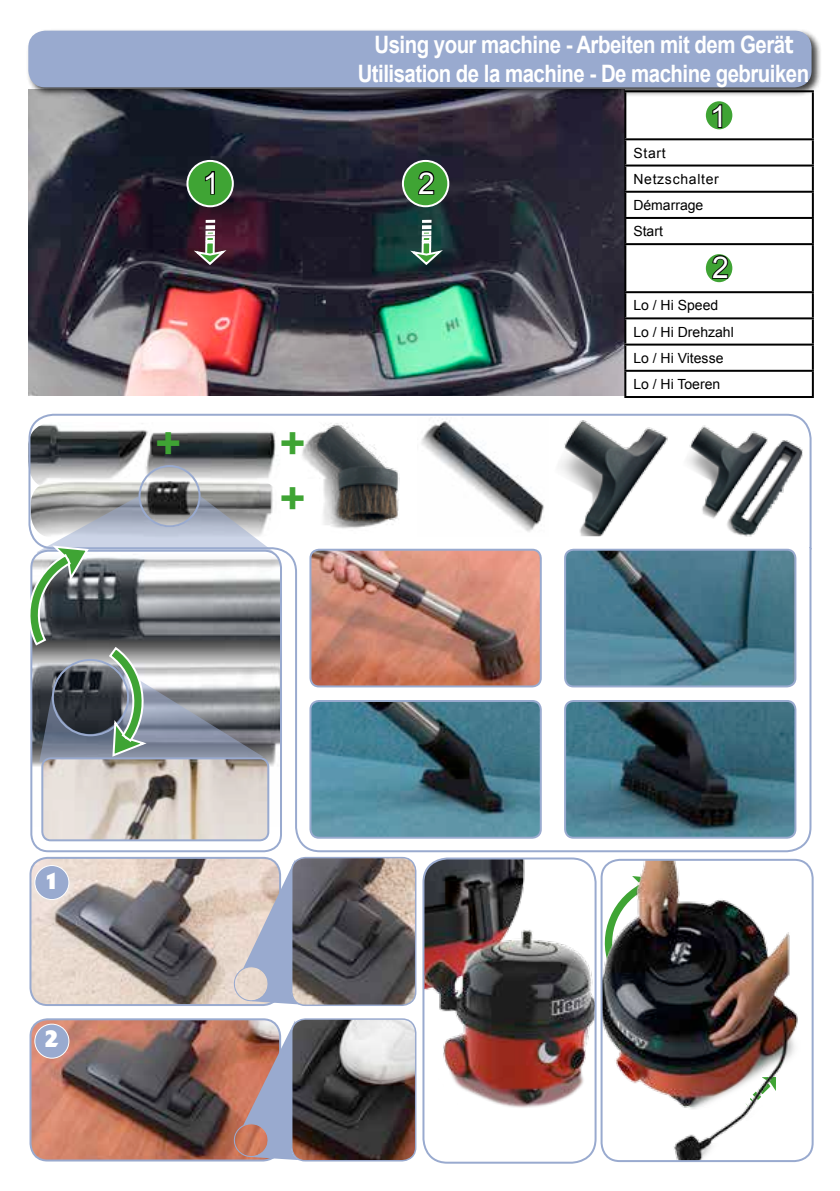
<style>
.page{position:relative;width:840px;height:1191px;background:#fff}
.page>*{position:absolute;margin:0;border:0;box-sizing:border-box;transform-origin:0 0}
.t1{font:700 44px/54.4px "Arial";color:#3fa434}
.t2{font:30px "Arial";color:#fff}
.t3{font:700 24px/28.8px "Arial";letter-spacing:-.025em;color:#fff;text-align:center;scale:.85 1}
.t4{font:700 24px "Delta Jaeger";color:#fff}
.t5{font:14px/26.2px "Arial";color:#000}
.t6{font:14px/26.2px "Arial";letter-spacing:.05em;color:#000}
.s1{font-family:"Tahoma"}
</style>
<div class="page">
<svg style="left:28px;top:413px;width:784px;height:440px"></svg>
<img style="left:310px;top:550px;width:230px;height:136px">
<div style="left:309px;top:549px;width:232px;height:138px;border:2px solid #99aacf;border-radius:9px"></div>
<img style="left:296px;top:421px;width:111px;height:112px">
<img style="left:417px;top:418px;width:131px;height:119px">
<img style="left:551px;top:417px;width:118px;height:119px">
<img style="left:680px;top:423px;width:122px;height:113px">
<div style="left:138px;top:465px;width:62px;height:62px;border:2px solid #99aacf;border-radius:50%"></div>
<img style="left:32px;top:858px;width:240px;height:145px">
<div style="left:29px;top:857px;width:252px;height:149px;border:2px solid #99aacf;border-radius:17px"></div>
<div style="left:35px;top:865px;width:34px;height:34px;background:#99aacf;border-radius:50%"></div>
<div style="left:34px;top:865px;width:35px;height:35px;border:1px solid #fff;border-radius:50%"></div>
<img style="left:32px;top:1021px;width:200px;height:139px">
<div style="left:29px;top:1018px;width:252px;height:143px;border:2px solid #99aacf;border-radius:17px"></div>
<div style="left:35px;top:1024px;width:34px;height:34px;background:#99aacf;border-radius:50%"></div>
<div style="left:34px;top:1023px;width:35px;height:35px;border:1px solid #fff;border-radius:50%"></div>
<img style="left:298px;top:1020px;width:117px;height:140px">
<div style="left:291px;top:1018px;width:125px;height:143px;border:2px solid #99aacf;border-radius:14px"></div>
<img style="left:33px;top:551px;width:248px;height:276px">
<div style="left:30px;top:550px;width:252px;height:302px;border:2px solid #99aacf;border-radius:17px"></div>
<img style="left:42px;top:769px;width:226px;height:71px">
<div style="left:41px;top:757px;width:228px;height:84px;border:2px solid #99aacf;border-radius:9px"></div>
<img style="left:310px;top:701px;width:230px;height:136px">
<div style="left:309px;top:700px;width:232px;height:138px;border:2px solid #99aacf;border-radius:9px"></div>
<img style="left:564px;top:701px;width:231px;height:136px">
<div style="left:563px;top:700px;width:233px;height:138px;border:2px solid #99aacf;border-radius:9px"></div>
<img style="left:564px;top:550px;width:231px;height:136px">
<div style="left:563px;top:549px;width:233px;height:138px;border:2px solid #99aacf;border-radius:9px"></div>
<svg style="left:232px;top:859px;width:59px;height:145px;background:#c8c4cc"></svg>
<img style="left:291px;top:857px;width:124px;height:148px">
<div style="left:291px;top:857px;width:125px;height:149px;border:2px solid #99aacf;border-radius:14px"></div>
<svg style="left:232px;top:1020px;width:66px;height:140px;background:#ab8a8c"></svg>
<img style="left:28px;top:97px;width:596px;height:298px">
<div style="left:206px;top:242px;width:8px;height:17px;background:#3fa434"></div>
<div style="left:205px;top:241px;width:10px;height:19px;border:2px solid #fff"></div>
<svg style="left:205px;top:220px;width:10px;height:21px"></svg>
<svg style="left:194px;top:248px;width:36px;height:18px"></svg>
<div style="left:422px;top:242px;width:8px;height:17px;background:#3fa434"></div>
<div style="left:421px;top:241px;width:10px;height:19px;border:2px solid #fff"></div>
<svg style="left:422px;top:220px;width:9px;height:21px"></svg>
<svg style="left:410px;top:248px;width:36px;height:18px"></svg>
<img style="left:425px;top:858px;width:170px;height:250px">
<div style="left:422px;top:857px;width:174px;height:306px;border:2px solid #99aacf;border-radius:24px"></div>
<svg style="left:28px;top:496px;width:246px;height:273px;background:#8d9397"></svg>
<svg style="left:594px;top:872px;width:3px;height:102px"></svg>
<div style="left:26px;top:29px;width:795px;height:68px;background:#000;opacity:.75"></div>
<div style="left:28px;top:31px;width:783px;height:56px;background:#99aacf;border-radius:17px"></div>
<div style="left:187px;top:161px;width:46px;height:45px;background:#3fa434;border-radius:50%"></div>
<div style="left:186px;top:160px;width:48px;height:47px;border:2px solid #fff;border-radius:50%"></div>
<svg style="left:205px;top:171px;width:10px;height:24px"></svg>
<div style="left:402px;top:161px;width:46px;height:45px;background:#3fa434;border-radius:50%"></div>
<div style="left:401px;top:160px;width:48px;height:47px;border:2px solid #fff;border-radius:50%"></div>
<svg style="left:418px;top:171px;width:17px;height:24px"></svg>
<hr style="left:624px;top:90px;width:189px;height:2px;background:#000">
<hr style="left:624px;top:92px;width:2px;height:46px;background:#000">
<hr style="left:811px;top:92px;width:2px;height:46px;background:#000">
<hr style="left:624px;top:138px;width:189px;height:2px;background:#000">
<hr style="left:624px;top:140px;width:2px;height:24px;background:#000">
<hr style="left:811px;top:140px;width:2px;height:24px;background:#000">
<hr style="left:624px;top:164px;width:189px;height:2px;background:#000">
<hr style="left:624px;top:166px;width:2px;height:25px;background:#000">
<hr style="left:811px;top:166px;width:2px;height:25px;background:#000">
<hr style="left:624px;top:191px;width:189px;height:2px;background:#000">
<hr style="left:624px;top:193px;width:2px;height:24px;background:#000">
<hr style="left:811px;top:193px;width:2px;height:24px;background:#000">
<hr style="left:624px;top:217px;width:189px;height:2px;background:#000">
<hr style="left:624px;top:219px;width:2px;height:24px;background:#000">
<hr style="left:811px;top:219px;width:2px;height:24px;background:#000">
<hr style="left:624px;top:243px;width:189px;height:2px;background:#000">
<hr style="left:624px;top:245px;width:2px;height:46px;background:#000">
<hr style="left:811px;top:245px;width:2px;height:46px;background:#000">
<hr style="left:624px;top:291px;width:189px;height:2px;background:#000">
<hr style="left:624px;top:293px;width:2px;height:24px;background:#000">
<hr style="left:811px;top:293px;width:2px;height:24px;background:#000">
<hr style="left:624px;top:317px;width:189px;height:2px;background:#000">
<hr style="left:624px;top:319px;width:2px;height:24px;background:#000">
<hr style="left:811px;top:319px;width:2px;height:24px;background:#000">
<hr style="left:624px;top:343px;width:189px;height:2px;background:#000">
<hr style="left:624px;top:345px;width:2px;height:25px;background:#000">
<hr style="left:811px;top:345px;width:2px;height:25px;background:#000">
<hr style="left:624px;top:370px;width:189px;height:2px;background:#000">
<hr style="left:624px;top:372px;width:2px;height:24px;background:#000">
<hr style="left:811px;top:372px;width:2px;height:24px;background:#000">
<hr style="left:624px;top:396px;width:189px;height:2px;background:#000">
<svg style="left:704px;top:100px;width:29px;height:30px"></svg>
<div style="left:703px;top:99px;width:31px;height:32px;border:2px solid #fff;border-radius:50%"></div>
<svg style="left:711px;top:103px;width:11px;height:26px"></svg>
<svg style="left:704px;top:253px;width:29px;height:30px"></svg>
<div style="left:703px;top:252px;width:31px;height:32px;border:2px solid #fff;border-radius:50%"></div>
<svg style="left:710px;top:254px;width:19px;height:26px"></svg>
<img style="left:603px;top:860px;width:201px;height:301px">
<div style="left:600px;top:859px;width:213px;height:303px;border:2px solid #99aacf;border-radius:18px"></div>
<p class="t3" style="left:357px;top:31px;width:532px">Using your machine - Arbeiten mit dem Gerä<span class="s1">t<br></span>Utilisation de la machine - De machine gebruiken</p>
<p class="t2" style="left:202px;top:163px;width:18px">1</p>
<p class="t2" style="left:418px;top:163px;width:18px">2</p>
<h1 class="t1" style="left:155px;top:418px;width:27px">+</h1>
<h1 class="t1" style="left:279px;top:418px;width:27px">+ +</h1>
<p class="t2" style="left:709px;top:97px;width:18px">1</p>
<p class="t6" style="left:633px;top:140px;width:87px">Start<br>Netzschalter<br>Démarrage<br>Start</p>
<p class="t2" style="left:711px;top:247px;width:18px">2</p>
<p class="t5" style="left:633px;top:292px;width:102px">Lo / Hi Speed<br>Lo / Hi Drehzahl<br>Lo / Hi Vitesse<br>Lo / Hi Toeren</p>
<p class="t4" style="left:44px;top:865px;width:16px">1</p>
<p class="t4" style="left:44px;top:1024px;width:16px">2</p>
</div>
